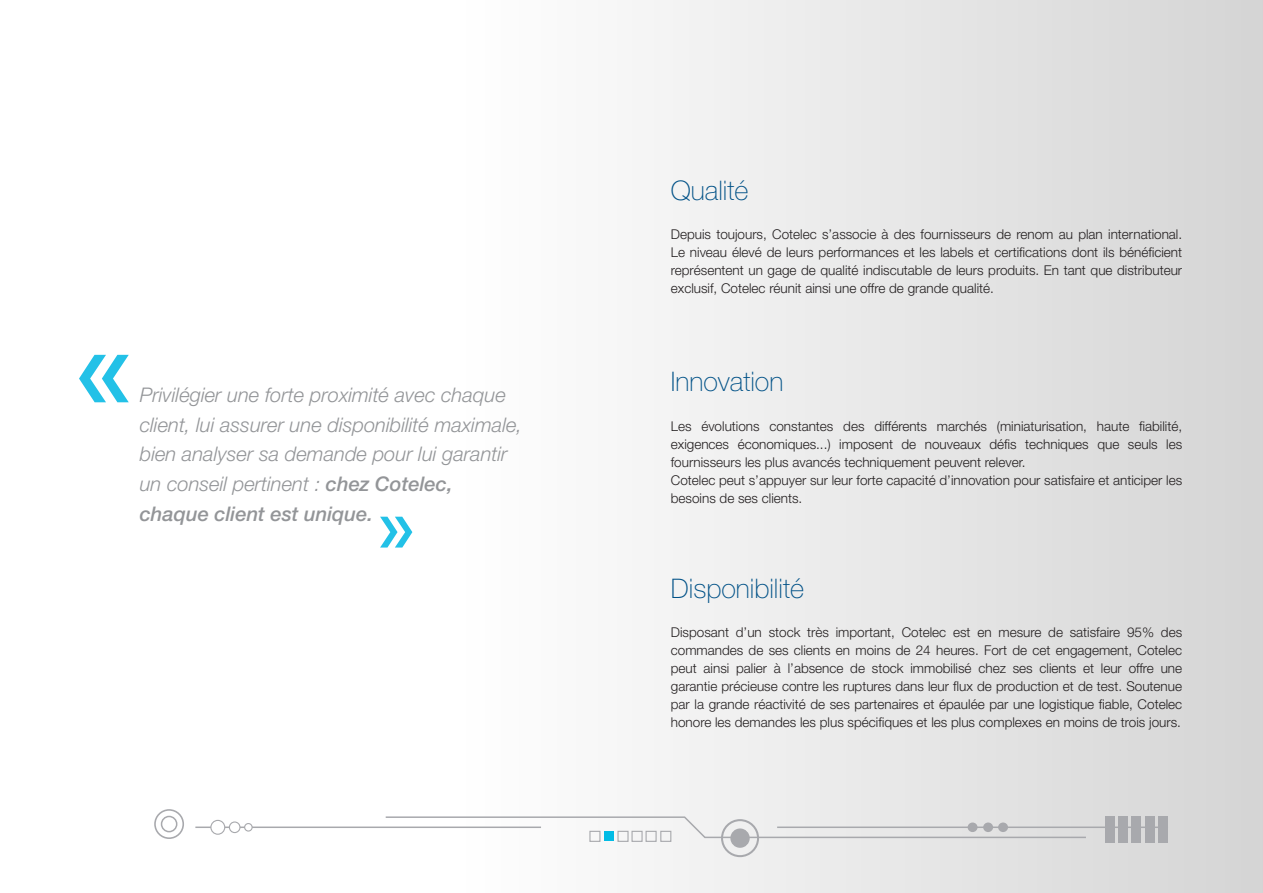
<style>
.page{position:relative;width:1263px;height:893px;background:#fff}
.page>*{position:absolute;margin:0;border:0;box-sizing:border-box;transform-origin:0 0}
.t1{font:600 126.3px "Myriad Pro";color:#23c1e7}
.t2{font:600 82.05px "Myriad Pro";color:#23c1e7}
.t3{font:100 27px "Helvetica Neue LT";color:#005187}
.t4{font:italic 300 20.25px/29.5px "Helvetica Neue LT";color:#939598}
.t5{font:italic 500 20.25px "Helvetica Neue LT";color:#939598}
.t6{font:300 13.5px/18px "Helvetica Neue LT";color:#231f20;text-align:justify}
.s1{font-weight:500}
</style>
<div class="page">
<div style="left:466px;top:0;width:797px;height:893px;background:linear-gradient(to right,#fefefe,#d5d5d5)"></div>
<div style="left:1158px;top:816px;width:10px;height:27px;background:#a8a9ad"></div>
<div style="left:1145px;top:816px;width:10px;height:27px;background:#a8a9ad"></div>
<div style="left:1131px;top:816px;width:10px;height:27px;background:#a8a9ad"></div>
<div style="left:1118px;top:816px;width:10px;height:27px;background:#a8a9ad"></div>
<div style="left:1105px;top:816px;width:10px;height:27px;background:#a8a9ad"></div>
<svg style="left:385px;top:816px;width:702px;height:23px"></svg>
<div style="left:721px;top:819px;width:38px;height:38px;border:2px solid #a8a9ad;border-radius:50%"></div>
<div style="left:730px;top:828px;width:20px;height:20px;background:#a8a9ad;border-radius:50%"></div>
<div style="left:154px;top:809px;width:30px;height:30px;border:2px solid #a8a9ad;border-radius:50%"></div>
<div style="left:161px;top:816px;width:16px;height:16px;border:2px solid #a8a9ad;border-radius:50%"></div>
<div style="left:660px;top:831px;width:11px;height:11px;border:1px solid #a8a9ad"></div>
<div style="left:645px;top:831px;width:12px;height:11px;border:1px solid #a8a9ad"></div>
<div style="left:631px;top:831px;width:12px;height:11px;border:1px solid #a8a9ad"></div>
<div style="left:617px;top:831px;width:12px;height:11px;border:1px solid #a8a9ad"></div>
<div style="left:604px;top:831px;width:10px;height:10px;background:#02bce5"></div>
<div style="left:589px;top:831px;width:11px;height:11px;border:1px solid #a8a9ad"></div>
<hr style="left:777px;top:826px;width:391px;height:2px;background:#a8a9ad">
<hr style="left:195px;top:826px;width:346px;height:2px;background:#a8a9ad">
<div style="left:998px;top:822px;width:10px;height:10px;background:#a8a9ad;border-radius:50%"></div>
<div style="left:983px;top:822px;width:10px;height:10px;background:#a8a9ad;border-radius:50%"></div>
<div style="left:968px;top:822px;width:9px;height:10px;background:#a8a9ad;border-radius:50%"></div>
<div style="left:211px;top:820px;width:14px;height:14px;background:#fff;border-radius:50%"></div>
<div style="left:210px;top:820px;width:15px;height:15px;border:1px solid #a8a9ad;border-radius:50%"></div>
<div style="left:229px;top:822px;width:11px;height:10px;background:#fff;border-radius:50%"></div>
<div style="left:229px;top:821px;width:11px;height:12px;border:1px solid #a8a9ad;border-radius:50%"></div>
<div style="left:245px;top:823px;width:7px;height:8px;background:#fff;border-radius:50%"></div>
<div style="left:244px;top:823px;width:9px;height:9px;border:1px solid #a8a9ad;border-radius:50%"></div>
<p class="t1" style="left:76px;top:288px;width:58px">«</p>
<p class="t4" style="left:140px;top:380px;width:384px">Privilégier une forte proximité avec chaque client, lui assurer une disponibilité maximale, bien analyser sa demande pour lui garantir un conseil pertinent : <span class="s1">chez Cotelec,</span></p>
<p class="t5" style="left:140px;top:501px;width:235px">chaque client est unique.</p>
<p class="t2" style="left:415px;top:591px;width:38px;rotate:-180deg">«</p>
<p class="t3" style="left:671px;top:175px;width:79px">Qualité</p>
<p class="t6" style="left:671px;top:225px;width:513px">Depuis toujours, Cotelec s’associe à des fournisseurs de renom au plan international.<br>Le niveau élevé de leurs performances et les labels et certifications dont ils bénéficient représentent un gage de qualité indiscutable de leurs produits. En tant que distributeur exclusif, Cotelec réunit ainsi une offre de grande qualité.</p>
<p class="t3" style="left:671px;top:366px;width:114px">Innovation</p>
<p class="t6" style="left:671px;top:416px;width:513px">Les évolutions constantes des différents marchés (miniaturisation, haute fiabilité, exigences économiques...) imposent de nouveaux défis techniques que seuls les fournisseurs les plus avancés techniquement peuvent relever.</p>
<p class="t6" style="left:671px;top:470px;width:513px">Cotelec peut s’appuyer sur leur forte capacité d’innovation pour satisfaire et anticiper les besoins de ses clients.</p>
<p class="t3" style="left:671px;top:573px;width:135px">Disponibilité</p>
<p class="t6" style="left:671px;top:623px;width:513px">Disposant d’un stock très important, Cotelec est en mesure de satisfaire 95% des commandes de ses clients en moins de 24 heures. Fort de cet engagement, Cotelec peut ainsi palier à l’absence de stock immobilisé chez ses clients et leur offre une garantie précieuse contre les ruptures dans leur flux de production et de test. Soutenue par la grande réactivité de ses partenaires et épaulée par une logistique fiable, Cotelec honore les demandes les plus spécifiques et les plus complexes en moins de trois jours.</p>
</div>
